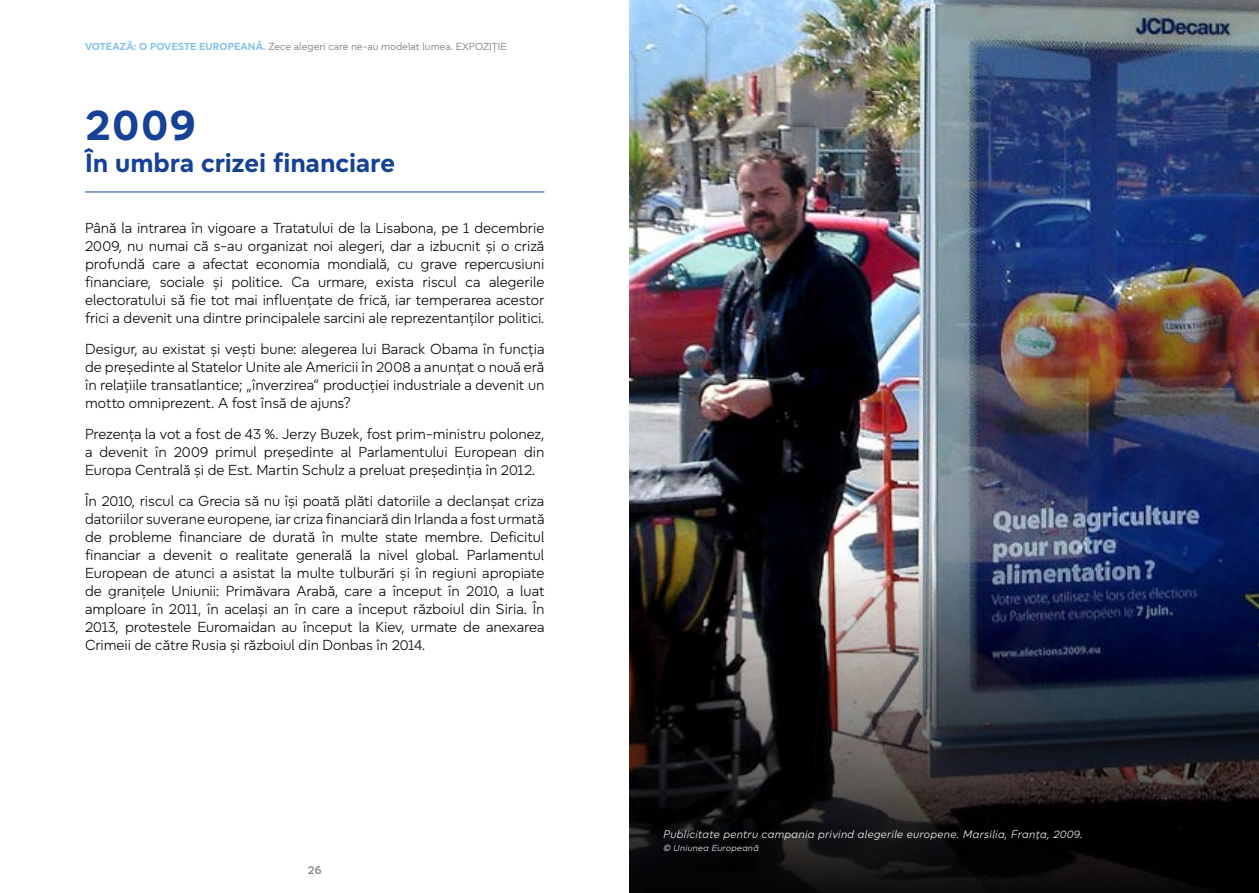
<style>
.page{position:relative;width:1259px;height:893px;background:#fff}
.page>*{position:absolute;margin:0;border:0;box-sizing:border-box;transform-origin:0 0}
.H2_-_Years{font:700 45px "Europea";color:#164194}
.H2_-_Years-2{font:700 27px "Europea";color:#164194}
.Text_Years{font:300 15px/18px "Europea";color:#000;text-align:justify}
.t1{font:600 12px "Europea";color:#878e91}
.t2{font:italic 300 11.25px "Europea";letter-spacing:.03em;color:#fff}
.t3{font:10.5px "Europea";color:#878e91}
.t4{font:italic 300 9px "Europea";letter-spacing:.035em;color:#fff}
.s1{font-weight:700;color:#87c2e4}
</style>
<div class="page">
<hr style="left:85px;top:192px;width:459px;height:1px;background:#164194">
<img style="left:629px;top:0;width:630px;height:893px">
<img style="left:714px;top:106px;width:460px;height:723px">
<p class="t3" style="left:85px;top:39px;width:423px"><span class="s1">VOTEAZĂ: O POVESTE EUROPEANĂ.</span> Zece alegeri care ne-au modelat lumea. EXPOZIȚIE</p>
<h2 class="H2_-_Years" style="left:85px;top:92px;width:112px">2009</h2>
<h2 class="H2_-_Years-2" style="left:85px;top:143px;width:311px">În umbra crizei financiare</h2>
<p class="Text_Years" style="left:85px;top:218px;width:461px">Până la intrarea în vigoare a Tratatului de la Lisabona, pe 1 decembrie 2009, nu numai că s-au organizat noi alegeri, dar a izbucnit și o criză profundă care a afectat economia mondială, cu grave repercusiuni financiare, sociale și politice. Ca urmare, exista riscul ca alegerile electoratului să fie tot mai influențate de frică, iar temperarea acestor frici a devenit una dintre principalele sarcini ale reprezentanților politici.</p>
<p class="Text_Years" style="left:85px;top:339px;width:461px">Desigur, au existat și vești bune: alegerea lui Barack Obama în funcția de președinte al Statelor Unite ale Americii în 2008 a anunțat o nouă eră în relațiile transatlantice; „înverzirea” producției industriale a devenit un motto omniprezent. A fost însă de ajuns?</p>
<p class="Text_Years" style="left:85px;top:424px;width:461px">Prezența la vot a fost de 43 %. Jerzy Buzek, fost prim-ministru polonez, a devenit în 2009 primul președinte al Parlamentului European din Europa Centrală și de Est. Martin Schulz a preluat președinția în 2012.</p>
<p class="Text_Years" style="left:85px;top:490px;width:461px">În 2010, riscul ca Grecia să nu își poată plăti datoriile a declanșat criza datoriilor suverane europene, iar criza financiară din Irlanda a fost urmată de probleme financiare de durată în multe state membre. Deficitul financiar a devenit o realitate generală la nivel global. Parlamentul European de atunci a asistat la multe tulburări și în regiuni apropiate de granițele Uniunii: Primăvara Arabă, care a început în 2010, a luat amploare în 2011, în același an în care a început războiul din Siria. În 2013, protestele Euromaidan au început la Kiev, urmate de anexarea Crimeii de către Rusia și războiul din Donbas în 2014.</p>
<p class="t1" style="left:308px;top:862px;width:15px">26</p>
<p class="t2" style="left:663px;top:826px;width:421px">Publicitate pentru campania privind alegerile europene. Marsilia, Franța, 2009.</p>
<p class="t4" style="left:663px;top:842px;width:97px">© Uniunea Europeană</p>
</div>
